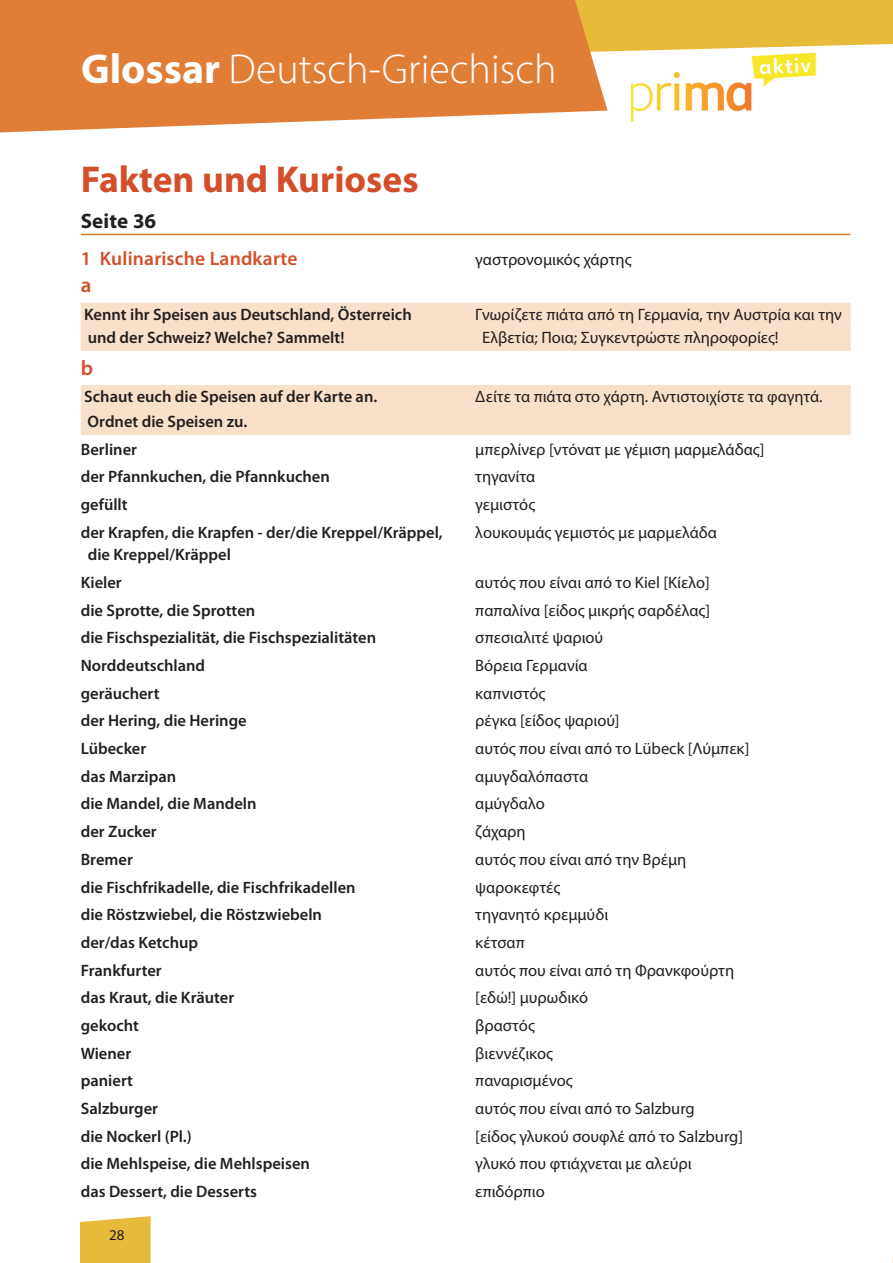
<style>
.page{position:relative;width:893px;height:1263px;background:#fff}
.page>*{position:absolute;margin:0;border:0;box-sizing:border-box;transform-origin:0 0}
.t1{font:300 42px "Myriad Pro";color:#fff}
.basic_test{font:700 37.5px "Myriad Pro";color:#d34f2b}
.basic_test-2{font:700 21px "Myriad Pro";letter-spacing:.005em;color:#231f20}
.basic_test-3{font:600 21px "Myriad Pro";color:#d34f2b}
.basic_test-4{font:600 19.5px "Myriad Pro";letter-spacing:.01em;color:#d34f2b}
.basic_test-5{font:16.5px "Myriad Pro";color:#231f20}
.basic_test-6{font:600 16.5px "Myriad Pro";color:#231f20}
.UNDERLINE{font:16.5px "Myriad Pro";color:#231f20}
.UNDERLINE-2{font:600 16.5px "Myriad Pro";color:#231f20}
.t2{font:15px "Myriad Pro";color:#231f20}
.s1{font-weight:700}
</style>
<div class="page">
<svg style="left:608px;top:0;width:285px;height:52px"></svg>
<svg style="left:80px;top:1216px;width:71px;height:47px"></svg>
<svg style="left:0;top:0;width:608px;height:133px;fill:#e07e37"></svg>
<img style="left:611px;top:51px;width:205px;height:71px">
<hr style="left:81px;top:234px;width:769px;height:1px;background:#e07e37">
<div style="left:81px;top:303px;width:770px;height:25px;background:#f8e0cb"></div>
<div style="left:81px;top:325px;width:770px;height:26px;background:#f8e0cb"></div>
<div style="left:81px;top:385px;width:770px;height:25px;background:#f8e0cb"></div>
<div style="left:81px;top:410px;width:770px;height:25px;background:#f8e0cb"></div>
<h1 class="t1" style="left:81px;top:44px;width:477px"><span class="s1">Glossar</span> Deutsch-Griechisch</h1>
<p class="basic_test" style="left:81px;top:155px;width:339px">Fakten und Kurioses</p>
<p class="basic_test-2" style="left:81px;top:208px;width:77px">Seite 36</p>
<p class="basic_test-4" style="left:81px;top:246px;width:218px">1 Kulinarische Landkarte</p>
<p class="basic_test-5" style="left:475px;top:249px;width:158px">γαστρονομικός χάρτης</p>
<p class="basic_test-3" style="left:81px;top:272px;width:12px">a</p>
<p class="UNDERLINE-2" style="left:84px;top:304px;width:329px">Kennt ihr Speisen aus Deutschland, Österreich</p>
<p class="UNDERLINE" style="left:475px;top:304px;width:368px">Γνωρίζετε πιάτα από τη Γερμανία, την Αυστρία και την</p>
<p class="UNDERLINE-2" style="left:88px;top:327px;width:258px">und der Schweiz? Welche? Sammelt!</p>
<p class="UNDERLINE" style="left:482px;top:327px;width:298px">Ελβετία; Ποια; Συγκεντρώστε πληροφορίες!</p>
<p class="basic_test-3" style="left:81px;top:354px;width:14px">b</p>
<p class="UNDERLINE-2" style="left:84px;top:386px;width:295px">Schaut euch die Speisen auf der Karte an.</p>
<p class="UNDERLINE" style="left:475px;top:386px;width:349px">Δείτε τα πιάτα στο χάρτη. Αντιστοιχίστε τα φαγητά.</p>
<p class="UNDERLINE-2" style="left:88px;top:411px;width:161px">Ordnet die Speisen zu.</p>
<p class="basic_test-6" style="left:81px;top:439px;width:58px">Berliner</p>
<p class="basic_test-5" style="left:475px;top:439px;width:291px">μπερλίνερ [ντόνατ με γέμιση μαρμελάδας]</p>
<p class="basic_test-6" style="left:81px;top:466px;width:251px">der Pfannkuchen, die Pfannkuchen</p>
<p class="basic_test-5" style="left:475px;top:467px;width:61px">τηγανίτα</p>
<p class="basic_test-6" style="left:81px;top:494px;width:48px">gefüllt</p>
<p class="basic_test-5" style="left:475px;top:494px;width:61px">γεμιστός</p>
<p class="basic_test-6" style="left:81px;top:522px;width:363px">der Krapfen, die Krapfen - der/die Kreppel/Kräppel,</p>
<p class="basic_test-5" style="left:475px;top:522px;width:243px">λουκουμάς γεμιστός με μαρμελάδα</p>
<p class="basic_test-6" style="left:88px;top:544px;width:145px">die Kreppel/Kräppel</p>
<p class="basic_test-6" style="left:81px;top:572px;width:43px">Kieler</p>
<p class="basic_test-5" style="left:475px;top:572px;width:236px">αυτός που είναι από τo Kiel [Κίελο]</p>
<p class="basic_test-6" style="left:81px;top:600px;width:176px">die Sprotte, die Sprotten</p>
<p class="basic_test-5" style="left:475px;top:600px;width:236px">παπαλίνα [είδος μικρής σαρδέλας]</p>
<p class="basic_test-6" style="left:81px;top:627px;width:297px">die Fischspezialität, die Fischspezialitäten</p>
<p class="basic_test-5" style="left:475px;top:628px;width:129px">σπεσιαλιτέ ψαριού</p>
<p class="basic_test-6" style="left:81px;top:655px;width:126px">Norddeutschland</p>
<p class="basic_test-5" style="left:475px;top:655px;width:114px">Βόρεια Γερμανία</p>
<p class="basic_test-6" style="left:81px;top:683px;width:80px">geräuchert</p>
<p class="basic_test-5" style="left:475px;top:683px;width:72px">καπνιστός</p>
<p class="basic_test-6" style="left:81px;top:710px;width:167px">der Hering, die Heringe</p>
<p class="basic_test-5" style="left:475px;top:711px;width:146px">ρέγκα [είδος ψαριού]</p>
<p class="basic_test-6" style="left:81px;top:738px;width:67px">Lübecker</p>
<p class="basic_test-5" style="left:475px;top:738px;width:276px">αυτός που είναι από τo Lübeck [Λύμπεκ]</p>
<p class="basic_test-6" style="left:81px;top:766px;width:97px">das Marzipan</p>
<p class="basic_test-5" style="left:475px;top:766px;width:114px">αμυγδαλόπαστα</p>
<p class="basic_test-6" style="left:81px;top:793px;width:177px">die Mandel, die Mandeln</p>
<p class="basic_test-5" style="left:475px;top:794px;width:71px">αμύγδαλο</p>
<p class="basic_test-6" style="left:81px;top:821px;width:78px">der Zucker</p>
<p class="basic_test-5" style="left:475px;top:821px;width:52px">ζάχαρη</p>
<p class="basic_test-6" style="left:81px;top:849px;width:54px">Bremer</p>
<p class="basic_test-5" style="left:475px;top:849px;width:213px">αυτός που είναι από την Βρέμη</p>
<p class="basic_test-6" style="left:81px;top:876px;width:276px">die Fischfrikadelle, die Fischfrikadellen</p>
<p class="basic_test-5" style="left:475px;top:877px;width:87px">ψαροκεφτές</p>
<p class="basic_test-6" style="left:81px;top:904px;width:243px">die Röstzwiebel, die Röstzwiebeln</p>
<p class="basic_test-5" style="left:475px;top:904px;width:134px">τηγανητό κρεμμύδι</p>
<p class="basic_test-6" style="left:81px;top:932px;width:119px">der/das Ketchup</p>
<p class="basic_test-5" style="left:475px;top:932px;width:51px">κέτσαπ</p>
<p class="basic_test-6" style="left:81px;top:959px;width:82px">Frankfurter</p>
<p class="basic_test-5" style="left:475px;top:960px;width:260px">αυτός που είναι από τη Φρανκφούρτη</p>
<p class="basic_test-6" style="left:81px;top:987px;width:155px">das Kraut, die Kräuter</p>
<p class="basic_test-5" style="left:475px;top:987px;width:114px">[εδώ!] μυρωδικό</p>
<p class="basic_test-6" style="left:81px;top:1015px;width:60px">gekocht</p>
<p class="basic_test-5" style="left:475px;top:1015px;width:61px">βραστός</p>
<p class="basic_test-6" style="left:81px;top:1042px;width:52px">Wiener</p>
<p class="basic_test-5" style="left:475px;top:1043px;width:79px">βιεννέζικος</p>
<p class="basic_test-6" style="left:81px;top:1070px;width:54px">paniert</p>
<p class="basic_test-5" style="left:475px;top:1070px;width:99px">παναρισμένος</p>
<p class="basic_test-6" style="left:81px;top:1098px;width:79px">Salzburger</p>
<p class="basic_test-5" style="left:475px;top:1098px;width:221px">αυτός που είναι από το Salzburg</p>
<p class="basic_test-6" style="left:81px;top:1126px;width:113px">die Nockerl (Pl.)</p>
<p class="basic_test-5" style="left:475px;top:1126px;width:269px">[είδος γλυκού σουφλέ από το Salzburg]</p>
<p class="basic_test-6" style="left:81px;top:1153px;width:231px">die Mehlspeise, die Mehlspeisen</p>
<p class="basic_test-5" style="left:475px;top:1154px;width:218px">γλυκό που φτιάχνεται με αλεύρι</p>
<p class="basic_test-6" style="left:81px;top:1181px;width:178px">das Dessert, die Desserts</p>
<p class="basic_test-5" style="left:475px;top:1181px;width:71px">επιδόρπιο</p>
<p class="t2" style="left:109px;top:1225px;width:17px">28</p>
</div>
